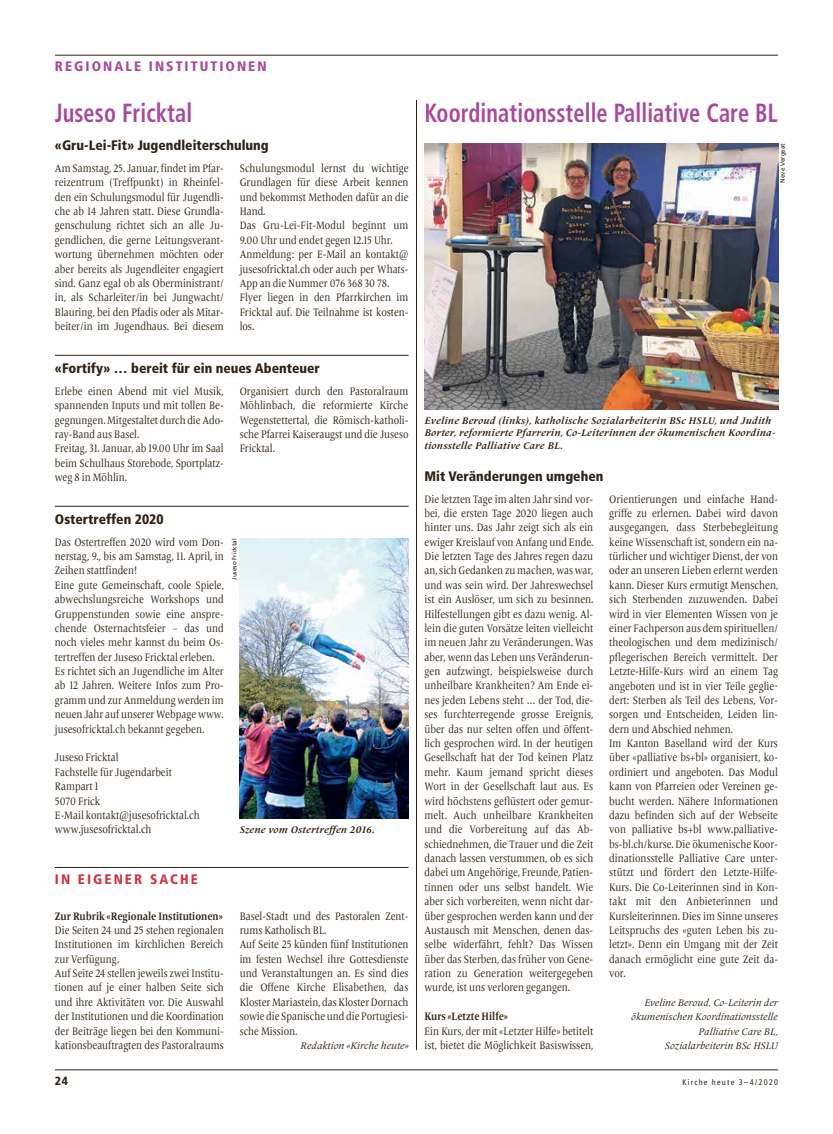
<style>
.page{position:relative;width:833px;height:1134px;background:#fff}
.page>*{position:absolute;margin:0;border:0;box-sizing:border-box;transform-origin:0 0}
.t1{font:700 condensed 26.25px "Frutiger";letter-spacing:.005em;color:#a84a9b;scale:.85 1}
.t2{font:900 condensed 13.75px "Frutiger";color:#2e2113}
.t3{font:900 condensed 13.75px "Frutiger";letter-spacing:.15em;color:#a84a9b}
.t4{font:900 condensed 13.75px "Frutiger";letter-spacing:.15em;color:#cf3544}
.t5{font:900 condensed 11.88px "Frutiger";color:#2e2113}
.t6{font:11.25px/14.4px "Frutiger Serif LT Pro";color:#2e2113;scale:.85 1}
.t7{font:700 11.25px "Frutiger Serif LT Pro";color:#2e2113;scale:.85 1}
.t8{font:italic 700 10px/12.5px "Frutiger Serif LT Pro";letter-spacing:.025em;color:#2e2113}
.t9{font:italic 10px/14.4px "Frutiger Serif LT Pro";color:#2e2113;text-align:right}
.t10{font:condensed 8.12px "Frutiger";letter-spacing:.15em;color:#2e2113}
.t11{font:6.25px "Frutiger";color:#2e2113}
</style>
<div class="page">
<hr style="left:55px;top:1070px;width:723px;height:1px;background:#2e2113">
<hr style="left:416px;top:100px;width:1px;height:950px;background:#2e2113">
<hr style="left:55px;top:55px;width:723px;height:1px;background:#2e2113">
<img style="left:424px;top:143px;width:354px;height:266px">
<hr style="left:55px;top:867px;width:353px;height:1px;background:#2e2113">
<hr style="left:55px;top:355px;width:353px;height:1px;background:#2e2113">
<hr style="left:55px;top:506px;width:353px;height:1px;background:#2e2113">
<img style="left:240px;top:538px;width:168px;height:281px">
<p class="t3" style="left:55px;top:58px;width:213px">REGIONALE INSTITUTIONEN</p>
<h1 class="t1" style="left:55px;top:97px;width:163px">Juseso Fricktal</h1>
<p class="t2" style="left:55px;top:137px;width:215px">«Gru-Lei-Fit» Jugendleiterschulung</p>
<p class="t6" style="left:55px;top:161px;width:200px;text-align:justify">Am Samstag, 25. Januar, findet im Pfar&shy;reizentrum (Treffpunkt) in Rheinfel&shy;den ein Schulungsmodul für Jugendli&shy;che ab 14 Jahren statt. Diese Grundla&shy;genschulung richtet sich an alle Ju&shy;gendlichen, die gerne Leitungsverant&shy;wortung übernehmen möchten oder aber bereits als Jugendleiter engagiert sind. Ganz egal ob als Oberministrant/ in, als Scharleiter/in bei Jungwacht/ Blauring, bei den Pfadis oder als Mitar&shy;beiter/in im Jugendhaus. Bei diesem</p>
<p class="t6" style="left:240px;top:161px;width:200px">Schulungsmodul lernst du wichtige<br>Grundlagen für diese Arbeit kennen und bekommst Methoden dafür an die<br>Hand.<br>Das Gru-Lei-Fit-Modul beginnt um<br>9.00 Uhr und endet gegen 12.15 Uhr.<br>Anmeldung: per E-Mail an kontakt@ jusesofricktal.ch oder auch per Whats-<br>App an die Nummer 076 368 30 78.<br>Flyer liegen in den Pfarrkirchen im<br>Fricktal auf. Die Teilnahme ist kosten&shy;los.</p>
<p class="t2" style="left:55px;top:360px;width:266px">«Fortify» … bereit für ein neues Abenteuer</p>
<p class="t6" style="left:55px;top:384px;width:200px">Erlebe einen Abend mit viel Musik, spannenden Inputs und mit tollen Be&shy;gegnungen. Mitgestaltet durch die Ado&shy;ray-Band aus Basel.<br>Freitag, 31. Januar, ab 19.00 Uhr im Saal beim Schulhaus Storebode, Sportplatz&shy;weg 8 in Möhlin.</p>
<p class="t6" style="left:240px;top:384px;width:200px;text-align:justify">Organisiert durch den Pastoralraum Möhlinbach, die reformierte Kirche Wegenstettertal, die Römisch-katholi&shy;sche Pfarrei Kaiseraugst und die Juseso Fricktal.</p>
<p class="t2" style="left:55px;top:511px;width:110px">Ostertreffen 2020</p>
<p class="t6" style="left:55px;top:535px;width:200px">Das Ostertreffen 2020 wird vom Don&shy;nerstag, 9., bis am Samstag, 11. April, in Zeihen stattfinden!<br>Eine gute Gemeinschaft, coole Spiele, abwechslungsreiche Workshops und Gruppenstunden sowie eine anspre&shy;chende Osternachtsfeier – das und noch vieles mehr kannst du beim Os&shy;tertreffen der Juseso Fricktal erleben.<br>Es richtet sich an Jugendliche im Alter ab 12 Jahren. Weitere Infos zum Pro&shy;gramm und zur Anmeldung werden im neuen Jahr auf unserer Webpage www. jusesofricktal.ch bekannt gegeben.</p>
<p class="t6" style="left:55px;top:750px;width:172px">Juseso Fricktal<br>Fachstelle für Jugendarbeit<br>Rampart 1<br>5070 Frick<br>E-Mail kontakt@jusesofricktal.ch www.jusesofricktal.ch</p>
<p class="t11" style="left:230px;top:580px;width:43px;rotate:-90deg">Juseso Fricktal</p>
<p class="t8" style="left:240px;top:823px;width:136px">Szene vom Ostertreffen 2016.</p>
<p class="t4" style="left:55px;top:870px;width:145px">IN EIGENER SACHE</p>
<p class="t7" style="left:55px;top:909px;width:199px">Zur Rubrik «Regionale Institutionen»</p>
<p class="t6" style="left:55px;top:923px;width:200px">Die Seiten 24 und 25 stehen regionalen Institutionen im kirchlichen Bereich zur Verfügung.<br>Auf Seite 24 stellen jeweils zwei Institu&shy;tionen auf je einer halben Seite sich und ihre Aktivitäten vor. Die Auswahl der Institutionen und die Koordination der Beiträge liegen bei den Kommuni&shy;kationsbeauftragten des Pastoralraums</p>
<p class="t6" style="left:240px;top:909px;width:200px">Basel-Stadt und des Pastoralen Zent&shy;rums Katholisch BL.<br>Auf Seite 25 künden fünf Institutionen im festen Wechsel ihre Gottesdienste und Veranstaltungen an. Es sind dies die Offene Kirche Elisabethen, das Kloster Mariastein, das Kloster Dornach sowie die Spanische und die Portugiesi&shy;sche Mission.</p>
<p class="t9" style="left:300px;top:1038px;width:110px">Redaktion «Kirche heute»</p>
<h1 class="t1" style="left:424px;top:97px;width:417px">Koordinationsstelle Palliative Care BL</h1>
<p class="t11" style="left:779px;top:183px;width:41px;rotate:-90deg">Neve Vergeat</p>
<p class="t8" style="left:424px;top:414px;width:352px">Eveline Beroud (links), katholische Sozialarbeiterin BSc HSLU, und Judith<br>Borter, reformierte Pfarrerin, Co-Leiterinnen der ökumenischen Koordina&shy;tionsstelle Palliative Care BL.</p>
<p class="t2" style="left:424px;top:468px;width:180px">Mit Veränderungen umgehen</p>
<p class="t6" style="left:424px;top:492px;width:200px;text-align:justify">Die letzten Tage im alten Jahr sind vor&shy;bei, die ersten Tage 2020 liegen auch hinter uns. Das Jahr zeigt sich als ein ewiger Kreislauf von Anfang und Ende.<br>Die letzten Tage des Jahres regen dazu an, sich Gedanken zu machen, was war, und was sein wird. Der Jahreswechsel ist ein Auslöser, um sich zu besinnen.<br>Hilfestellungen gibt es dazu wenig. Al&shy;lein die guten Vorsätze leiten vielleicht im neuen Jahr zu Veränderungen. Was aber, wenn das Leben uns Veränderun&shy;gen aufzwingt, beispielsweise durch unheilbare Krankheiten? Am Ende ei&shy;nes jeden Lebens steht … der Tod, die&shy;ses furchterregende grosse Ereignis, über das nur selten offen und öffent&shy;lich gesprochen wird. In der heutigen Gesellschaft hat der Tod keinen Platz mehr. Kaum jemand spricht dieses Wort in der Gesellschaft laut aus. Es wird höchstens geflüstert oder gemur&shy;melt. Auch unheilbare Krankheiten und die Vorbereitung auf das Ab&shy;schiednehmen, die Trauer und die Zeit danach lassen verstummen, ob es sich dabei um Angehörige, Freunde, Patien&shy;tinnen oder uns selbst handelt. Wie aber sich vorbereiten, wenn nicht dar&shy;über gesprochen werden kann und der Austausch mit Menschen, denen das&shy;selbe widerfährt, fehlt? Das Wissen über das Sterben, das früher von Gene&shy;ration zu Generation weitergegeben wurde, ist uns verloren gegangen.</p>
<p class="t7" style="left:424px;top:1010px;width:100px">Kurs «Letzte Hilfe»</p>
<p class="t6" style="left:424px;top:1024px;width:200px">Ein Kurs, der mit «Letzter Hilfe» betitelt ist, bietet die Möglichkeit Basiswissen,</p>
<p class="t6" style="left:609px;top:492px;width:200px">Orientierungen und einfache Hand&shy;griffe zu erlernen. Dabei wird davon ausgegangen, dass Sterbebegleitung keine Wissenschaft ist, sondern ein na&shy;türlicher und wichtiger Dienst, der von oder an unseren Lieben erlernt werden kann. Dieser Kurs ermutigt Menschen, sich Sterbenden zuzuwenden. Dabei wird in vier Elementen Wissen von je einer Fachperson aus dem spirituellen/ theologischen und dem medizinisch/ pflegerischen Bereich vermittelt. Der Letzte-Hilfe-Kurs wird an einem Tag angeboten und ist in vier Teile geglie&shy;dert: Sterben als Teil des Lebens, Vor&shy;sorgen und Entscheiden, Leiden lin&shy;dern und Abschied nehmen.<br>Im Kanton Baselland wird der Kurs über «palliative bs+bl» organisiert, ko&shy;ordiniert und angeboten. Das Modul kann von Pfarreien oder Vereinen ge&shy;bucht werden. Nähere Informationen dazu befinden sich auf der Webseite von palliative bs+bl www.palliative&shy;bs-bl.ch/kurse. Die ökumenische Koor&shy;dinationsstelle Palliative Care unter&shy;stützt und fördert den Letzte-Hilfe-Kurs. Die Co-Leiterinnen sind in Kon&shy;takt mit den Anbieterinnen und Kursleiterinnen. Dies im Sinne unseres Leitspruchs des «guten Leben bis zu&shy;letzt». Denn ein Umgang mit der Zeit danach ermöglicht eine gute Zeit da&shy;vor.</p>
<p class="t9" style="left:631px;top:995px;width:149px">Eveline Beroud, Co-Leiterin der ökumenischen Koordinationsstelle<br>Palliative Care BL,<br>Sozialarbeiterin BSc HSLU</p>
<p class="t5" style="left:55px;top:1074px;width:15px">24</p>
<p class="t10" style="left:682px;top:1077px;width:97px">Kirche heute 3–4/2020</p>
</div>
